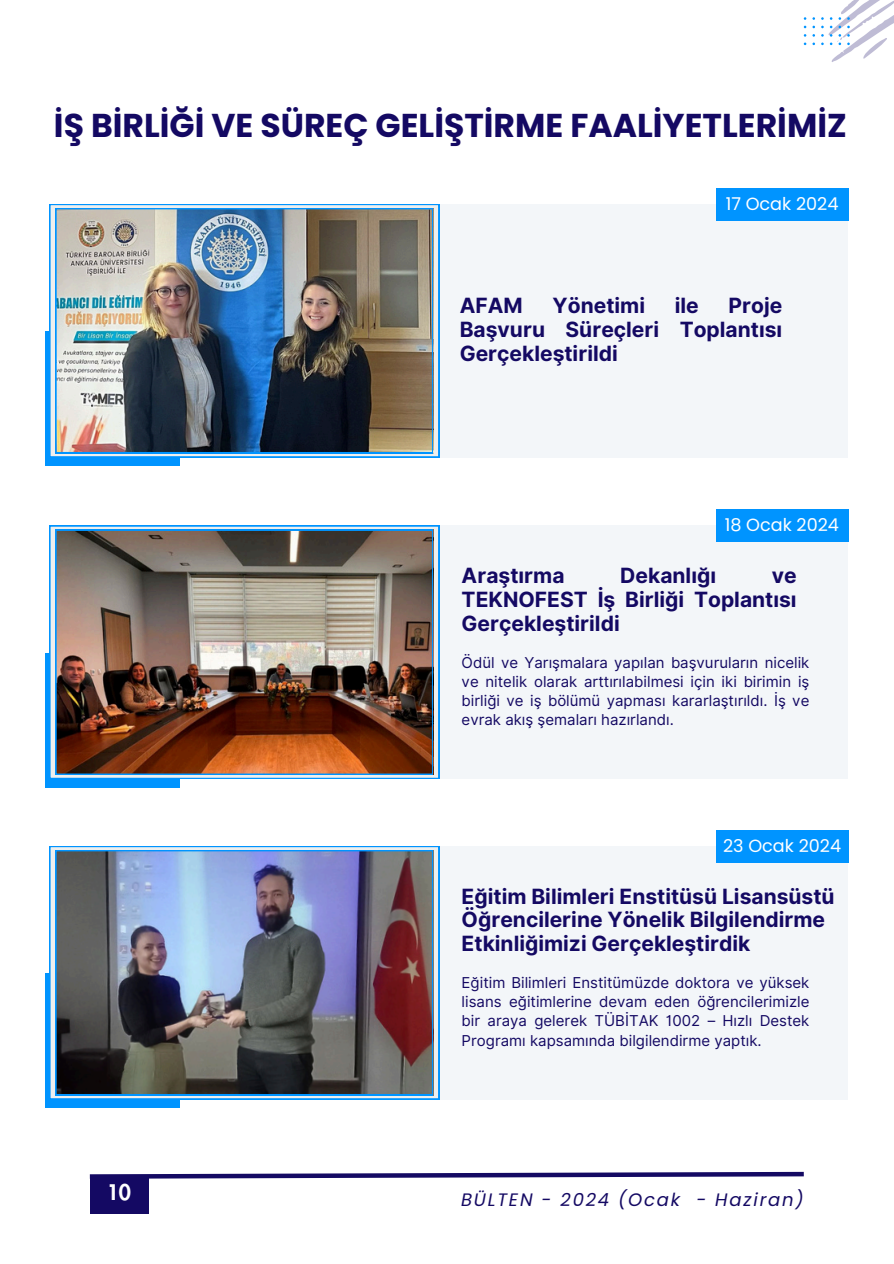
<style>
.page{position:relative;width:894px;height:1264px;background:#fff}
.page>*{position:absolute;margin:0;border:0;box-sizing:border-box;transform-origin:0 0}
.t1{font:700 33px "Poppins";color:#140963}
.t2{font:700 21px/23.7px "Inter";color:#140963;text-align:justify}
.t3{font:800 21px "Futura LT Pro";color:#fff}
.t4{font:italic 18px "Poppins";letter-spacing:.1em;color:#140963}
.t5{font:17.7px "Poppins";color:#fff}
.t6{font:15px/19.2px "Inter";color:#140963;text-align:justify}
</style>
<div class="page">
<svg style="left:89px;top:1171px;width:715px;height:9px"></svg>
<div style="left:90px;top:1175px;width:58px;height:38px;background:#140963"></div>
<svg style="left:821px;top:0;width:72px;height:62px"></svg>
<div style="left:49px;top:525px;width:799px;height:254px;background:#f1f4f8"></div>
<div style="left:45px;top:653px;width:134px;height:134px;background:#0094ff"></div>
<svg style="left:49px;top:525px;width:390px;height:253px"></svg>
<img style="left:56px;top:530px;width:376px;height:244px">
<div style="left:715px;top:509px;width:133px;height:32px;background:#0094ff"></div>
<div style="left:49px;top:204px;width:799px;height:253px;background:#f1f4f8"></div>
<div style="left:45px;top:331px;width:134px;height:134px;background:#0094ff"></div>
<svg style="left:49px;top:204px;width:390px;height:253px"></svg>
<img style="left:56px;top:208px;width:376px;height:245px">
<div style="left:715px;top:188px;width:133px;height:32px;background:#0094ff"></div>
<div style="left:49px;top:846px;width:798px;height:253px;background:#f1f4f8"></div>
<div style="left:45px;top:973px;width:134px;height:134px;background:#0094ff"></div>
<svg style="left:49px;top:846px;width:390px;height:253px"></svg>
<img style="left:56px;top:850px;width:376px;height:245px">
<div style="left:715px;top:830px;width:133px;height:32px;background:#0094ff"></div>
<h3 class="t1" style="left:54px;top:102px;width:794px">İŞ BİRLİĞİ VE SÜREÇ GELİŞTİRME FAALİYETLERİMİZ</h3>
<h3 class="t5" style="left:725px;top:191px;width:114px">17 Ocak 2024</h3>
<h2 class="t2" style="left:459px;top:294px;width:65px">AFAM</h2>
<h2 class="t2" style="left:552px;top:294px;width:94px">Yönetimi</h2>
<h2 class="t2" style="left:674px;top:294px;width:25px">ile</h2>
<h2 class="t2" style="left:459px;top:294px;width:324px;text-indent:269px">Proje Başvuru Süreçleri Toplantısı Gerçekleştirildi</h2>
<h1 class="t5" style="left:724px;top:512px;width:116px">18 Ocak 2024</h1>
<p class="t2" style="left:461px;top:564px;width:104px">Araştırma</p>
<p class="t2" style="left:620px;top:564px;width:97px">Dekanlığı</p>
<p class="t2" style="left:461px;top:564px;width:336px;text-indent:310px">ve TEKNOFEST İş Birliği Toplantısı Gerçekleştirildi</p>
<h3 class="t6" style="left:461px;top:652px;width:349px">Ödül ve Yarışmalara yapılan başvuruların nicelik ve nitelik olarak arttırılabilmesi için iki birimin iş birliği ve iş bölümü yapması kararlaştırıldı. İş ve evrak akış şemaları hazırlandı.</h3>
<h2 class="t5" style="left:723px;top:833px;width:119px">23 Ocak 2024</h2>
<p class="t2" style="left:461px;top:884px;width:374px;text-align:left">Eğitim Bilimleri Enstitüsü Lisansüstü<br>Öğrencilerine Yönelik Bilgilendirme<br>Etkinliğimizi Gerçekleştirdik</p>
<p class="t6" style="left:461px;top:973px;width:349px">Eğitim Bilimleri Enstitümüzde doktora ve yüksek lisans eğitimlerine devam eden öğrencilerimizle bir araya gelerek TÜBİTAK 1002 – Hızlı Destek Programı kapsamında bilgilendirme yaptık.</p>
<h2 class="t3" style="left:107px;top:1182px;width:26px">10</h2>
<p class="t4" style="left:461px;top:1186px;width:344px">BÜLTEN - 2024 (Ocak - Haziran)</p>
</div>
